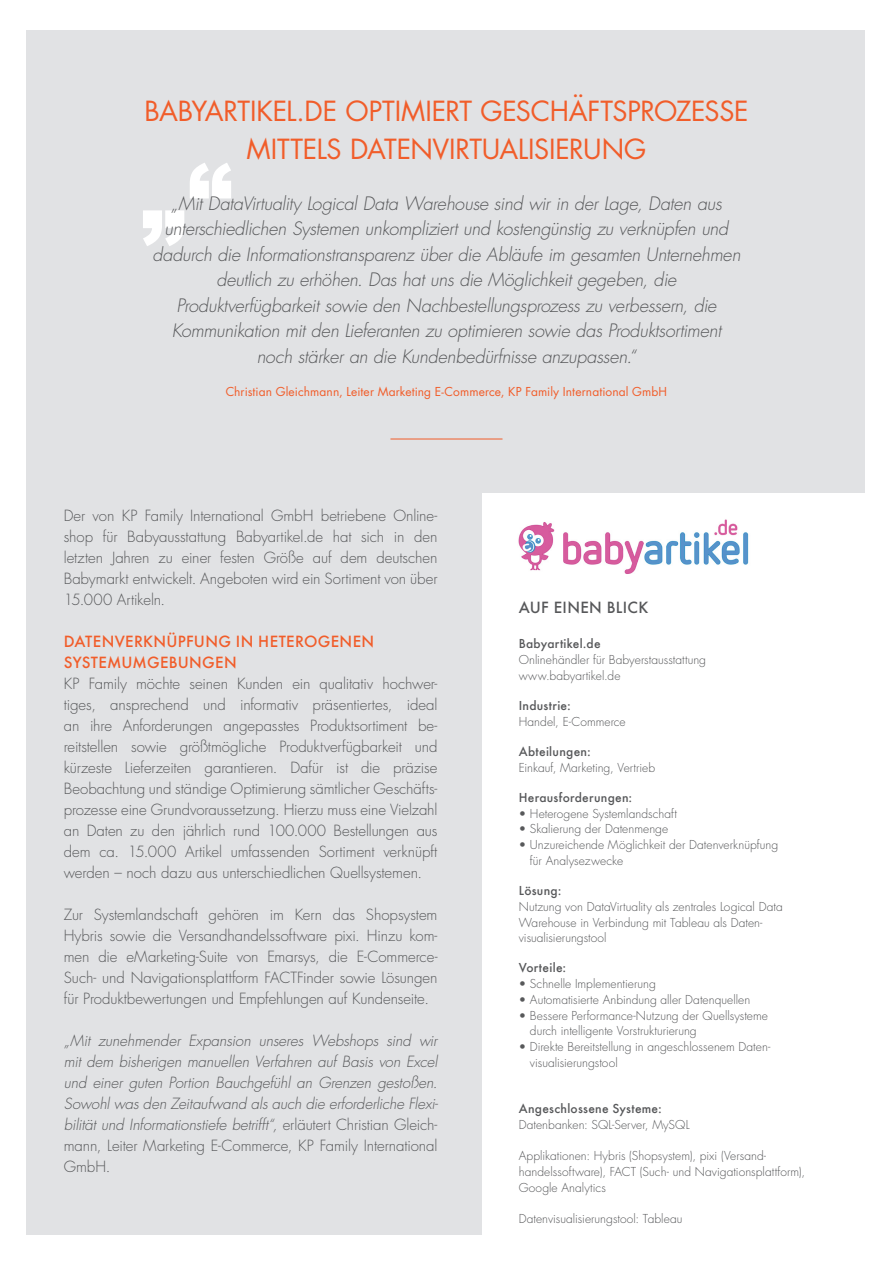
<style>
.page{position:relative;width:893px;height:1263px;background:#fff}
.page>*{position:absolute;margin:0;border:0;box-sizing:border-box;transform-origin:0 0}
.t1{font:900 90px "Arial";color:#fff}
.t2{font:27px/37.5px "Futura";letter-spacing:-.01em;color:#f15d2a;text-align:center}
.t3{font:italic 300 18px/25.5px "Futura";letter-spacing:-.015em;color:#57585a;text-align:center}
.t4{font:300 15px/21px "Futura";letter-spacing:-.005em;color:#57585a;text-align:justify}
.t5{font:italic 300 15px/21px "Futura";letter-spacing:-.01em;color:#57585a;text-align:justify}
.t6{font:500 15px/21px "Futura";letter-spacing:.02em;color:#f15d2a}
.t7{font:500 15px "Futura";letter-spacing:.02em;color:#57585a}
.t8{font:300 12px/15.8px "Futura";letter-spacing:.005em;color:#57585a}
.t9{font:500 12px "Futura";letter-spacing:.02em;color:#57585a}
.t10{font:12px "Futura";color:#f15d2a}
.s1{font-style:normal}
</style>
<div class="page">
<div style="left:27px;top:30px;width:838px;height:1204px;background:#e1e2e4"></div>
<div style="left:482px;top:493px;width:411px;height:770px;background:#fff"></div>
<img style="left:518px;top:519px;width:231px;height:55px">
<hr style="left:390px;top:439px;width:112px;height:1px;background:#f15d2a">
<h2 class="t2" style="left:144px;top:92px;width:606px">babyartikel.de optimiert Geschäftsprozesse mittels Datenvirtualisierung</h2>
<p class="t3" style="left:152px;top:191px;width:589px">„Mit DataVirtuality Logical Data Warehouse sind wir in der Lage, Daten aus unterschiedlichen Systemen unkompliziert und kostengünstig zu verknüpfen und dadurch die Informationstransparenz über die Abläufe im gesamten Unternehmen deutlich zu erhöhen. Das hat uns die Möglichkeit gegeben, die Produktverfügbarkeit sowie den Nachbestellungsprozess zu verbessern, die Kommunikation mit den Lieferanten zu optimieren sowie das Produktsortiment noch stärker an die Kundenbedürfnisse anzupassen.“</p>
<p class="t10" style="left:226px;top:383px;width:441px">Christian Gleichmann, Leiter Marketing E-Commerce, KP Family I nternational GmbH</p>
<h1 class="t1" style="left:141px;top:131px;width:93px">„“</h1>
<p class="t4" style="left:64px;top:505px;width:375px">Der von KP Family International GmbH betriebene Online&shy;shop für Babyausstattung Babyartikel.de hat sich in den letzten Jahren zu einer festen Größe auf dem deutschen Babymarkt entwickelt. Angeboten wird ein Sortiment von über 15.000 Artikeln.</p>
<p class="t6" style="left:64px;top:631px;width:312px">DATENVERKNÜPFUNG IN HETEROGENEN<br>SYSTEMUMGEBUNGEN</p>
<p class="t4" style="left:64px;top:673px;width:375px">KP Family möchte seinen Kunden ein qualitativ hochwer&shy;tiges, ansprechend und informativ präsentiertes, ideal an ihre Anforderungen angepasstes Produktsortiment be&shy;reitstellen sowie größtmögliche Produktverfügbarkeit und kürzeste Lieferzeiten garantieren. Dafür ist die präzise Beobachtung und ständige Optimierung sämtlicher Geschäfts&shy;prozesse eine Grundvoraussetzung. Hierzu muss eine Vielzahl an Daten zu den jährlich rund 100.000 Bestellungen aus dem ca. 15.000 Artikel umfassenden Sortiment verknüpft werden – noch dazu aus unterschiedlichen Quellsystemen.</p>
<p class="t4" style="left:64px;top:904px;width:375px">Zur Systemlandschaft gehören im Kern das Shopsystem Hybris sowie die Versandhandelssoftware pixi. Hinzu kom&shy;men die eMarketing-Suite von Emarsys, die E-Commerce-Such- und Navigationsplattform FACTFinder sowie Lösungen für Produktbewertungen und Empfehlungen auf Kundenseite.</p>
<p class="t5" style="left:64px;top:1030px;width:376px">„Mit zunehmender Expansion unseres Webshops sind wir mit dem bisherigen manuellen Verfahren auf Basis von Excel und einer guten Portion Bauchgefühl an Grenzen gestoßen.<br>Sowohl was den Zeitaufwand als auch die erforderliche Flexi&shy;bilität und Informationstiefe betrifft“, <span class="s1">erläutert Christian Gleich&shy;mann, Leiter Marketing E-Commerce, KP Family International GmbH.</span></p>
<p class="t7" style="left:519px;top:597px;width:131px">AUF EINEN BLICK</p>
<p class="t9" style="left:519px;top:636px;width:83px">Babyartikel.de</p>
<p class="t8" style="left:519px;top:652px;width:189px">Onlinehändler für Babyerstausstattung www.babyartikel.de</p>
<p class="t9" style="left:519px;top:697px;width:54px">Industrie:</p>
<p class="t8" style="left:519px;top:714px;width:108px">Handel, E-Commerce</p>
<p class="t9" style="left:519px;top:743px;width:74px">Abteilungen:</p>
<p class="t8" style="left:519px;top:760px;width:138px">Einkauf, Marketing, Vertrieb</p>
<p class="t9" style="left:519px;top:789px;width:115px">Herausforderungen:</p>
<p class="t8" style="left:519px;top:805px;width:160px">• Heterogene Systemlandschaft</p>
<p class="t8" style="left:519px;top:821px;width:151px">• Skalierung der Datenmenge</p>
<p class="t8" style="left:530px;top:837px;width:250px;text-indent:-11px">• Unzureichende Möglichkeit der Datenverknüpfung für Analysezwecke</p>
<p class="t9" style="left:519px;top:882px;width:44px">Lösung:</p>
<p class="t8" style="left:519px;top:899px;width:265px">Nutzung von DataVirtuality als zentrales Logical Data<br>Warehouse in Verbindung mit Tableau als Daten&shy;visualisierungstool</p>
<p class="t9" style="left:519px;top:960px;width:49px">Vorteile:</p>
<p class="t8" style="left:519px;top:976px;width:139px">• Schnelle Implementierung</p>
<p class="t8" style="left:519px;top:992px;width:233px">• Automatisierte Anbindung aller Datenquellen</p>
<p class="t8" style="left:530px;top:1007px;width:240px;text-indent:-11px">• Bessere Performance-Nutzung der Quellsysteme durch intelligente Vorstrukturierung</p>
<p class="t8" style="left:530px;top:1039px;width:242px;text-indent:-11px">• Direkte Bereitstellung in angeschlossenem Daten&shy;visualisierungstool</p>
<p class="t9" style="left:519px;top:1100px;width:145px">Angeschlossene Systeme:</p>
<p class="t8" style="left:519px;top:1116px;width:172px">Datenbanken: SQL-Server, MySQL</p>
<p class="t8" style="left:519px;top:1148px;width:288px">Applikationen: Hybris (Shopsystem), pixi (Versand&shy;handelssoftware), FACT (Such- und Navigationsplattform),<br>Google Analytics</p>
<p class="t8" style="left:519px;top:1211px;width:165px">Datenvisualisierungstool: Tableau</p>
</div>
